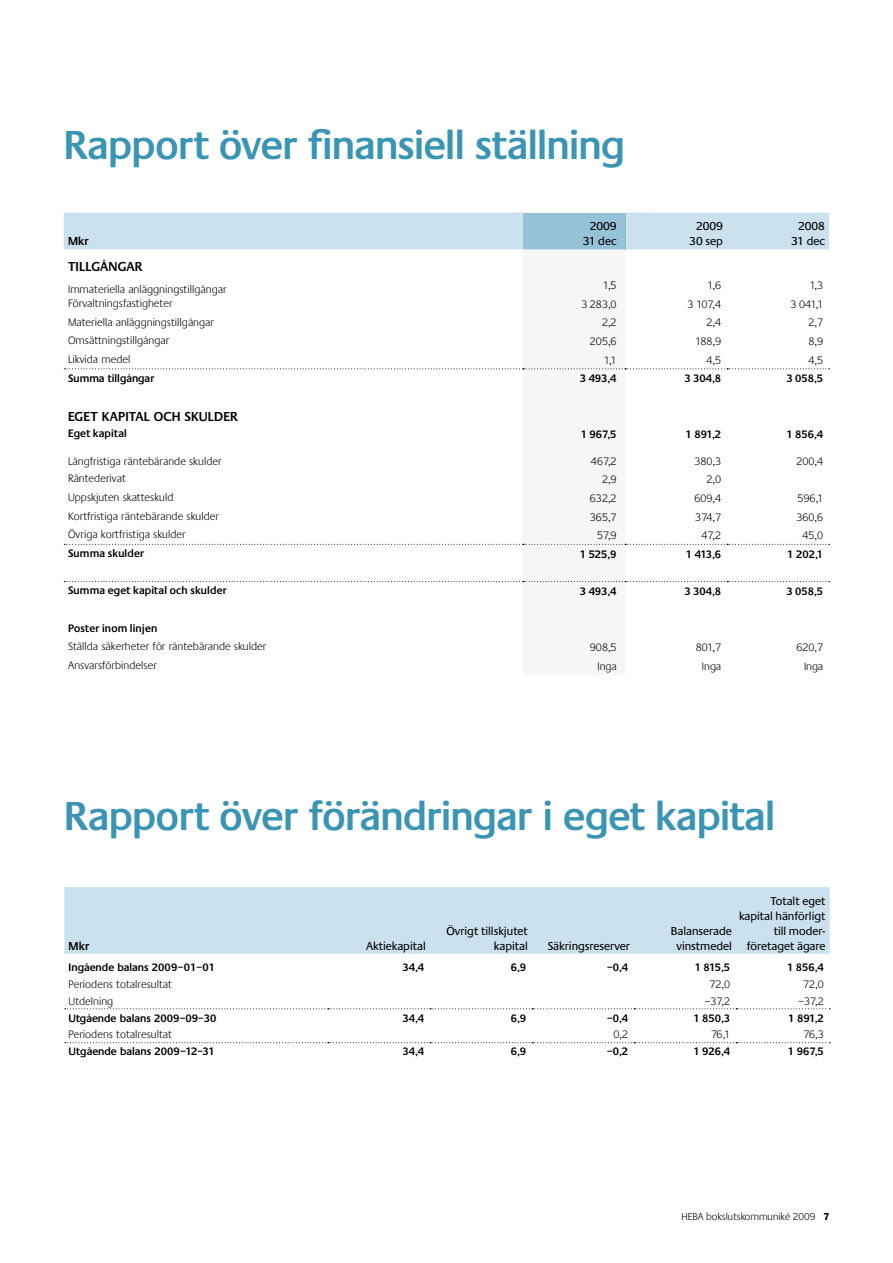
<style>
.page{position:relative;width:893px;height:1263px;background:#fff}
.page>*{position:absolute;margin:0;border:0;box-sizing:border-box;transform-origin:0 0}
.t1{font:600 42px "Praxis";letter-spacing:-.01em;color:#3a95b5}
.t2{font:600 13.5px "Praxis";letter-spacing:.01em;color:#000}
.t3{font:12px/15px "Praxis";color:#000;text-align:center}
.t4{font:600 12px "Praxis";letter-spacing:.01em;color:#000}
.t5{font:300 11.25px "Praxis";letter-spacing:.005em;color:#000}
.t6{font:600 11.25px "Praxis";letter-spacing:.005em;color:#000}
.t7{font:300 10.5px "Praxis";color:#000}
.s1{font-weight:700}
</style>
<div class="page">
<svg style="left:64px;top:213px;width:766px;height:370px"></svg>
<div style="left:64px;top:887px;width:766px;height:67px;background:#cce1ee"></div>
<svg style="left:65px;top:1008px;width:765px;height:1px"></svg>
<svg style="left:65px;top:1042px;width:765px;height:1px"></svg>
<h1 class="t1" style="left:64px;top:122px;width:562px">Rapport över finansiell ställning</h1>
<p class="t4" style="left:68px;top:234px;width:22px">Mkr</p>
<p class="t3" style="left:583px;top:219px;width:35px">2009<br>31 dec</p>
<p class="t3" style="left:689px;top:219px;width:35px">2009<br>30 sep</p>
<p class="t3" style="left:791px;top:219px;width:35px">2008<br>31 dec</p>
<p class="t2" style="left:68px;top:259px;width:68px">ti llgångar</p>
<p class="t5" style="left:68px;top:283px;width:160px">Immateriella anläggningstillgångar</p>
<p class="t5" style="left:603px;top:280px;width:15px">1,5</p>
<p class="t5" style="left:707px;top:280px;width:15px">1,6</p>
<p class="t5" style="left:809px;top:280px;width:15px">1,3</p>
<p class="t5" style="left:68px;top:297px;width:106px">Förvaltningsfastigheter</p>
<p class="t5" style="left:581px;top:298px;width:37px">3 283,0</p>
<p class="t5" style="left:688px;top:298px;width:35px">3 107,4</p>
<p class="t5" style="left:790px;top:298px;width:34px">3 041,1</p>
<p class="t5" style="left:68px;top:316px;width:148px">Materiella anläggningstillgångar</p>
<p class="t5" style="left:602px;top:317px;width:16px">2,2</p>
<p class="t5" style="left:706px;top:317px;width:16px">2,4</p>
<p class="t5" style="left:809px;top:317px;width:16px">2,7</p>
<p class="t5" style="left:68px;top:335px;width:103px">Omsättningstillgångar</p>
<p class="t5" style="left:590px;top:335px;width:28px">205,6</p>
<p class="t5" style="left:695px;top:335px;width:27px">188,9</p>
<p class="t5" style="left:809px;top:335px;width:16px">8,9</p>
<p class="t5" style="left:68px;top:353px;width:64px">Likvida medel</p>
<p class="t5" style="left:604px;top:354px;width:14px">1,1</p>
<p class="t5" style="left:706px;top:354px;width:16px">4,5</p>
<p class="t5" style="left:809px;top:354px;width:16px">4,5</p>
<p class="t6" style="left:68px;top:372px;width:88px">Summa tillgångar</p>
<p class="t6" style="left:580px;top:372px;width:38px">3 493,4</p>
<p class="t6" style="left:684px;top:372px;width:38px">3 304,8</p>
<p class="t6" style="left:786px;top:372px;width:38px">3 058,5</p>
<p class="t2" style="left:68px;top:409px;width:155px">eget kapital och skulder</p>
<p class="t6" style="left:68px;top:427px;width:60px">Eget kapital</p>
<p class="t6" style="left:581px;top:428px;width:37px">1 967,5</p>
<p class="t6" style="left:686px;top:428px;width:37px">1 891,2</p>
<p class="t6" style="left:786px;top:428px;width:38px">1 856,4</p>
<p class="t5" style="left:68px;top:455px;width:155px">Långfristiga räntebärande skulder</p>
<p class="t5" style="left:591px;top:455px;width:27px">467,2</p>
<p class="t5" style="left:694px;top:455px;width:28px">380,3</p>
<p class="t5" style="left:796px;top:455px;width:28px">200,4</p>
<p class="t5" style="left:68px;top:473px;width:59px">Räntederivat</p>
<p class="t5" style="left:602px;top:474px;width:16px">2,9</p>
<p class="t5" style="left:706px;top:474px;width:16px">2,0</p>
<p class="t5" style="left:68px;top:491px;width:107px">Uppskjuten skatteskuld</p>
<p class="t5" style="left:590px;top:492px;width:28px">632,2</p>
<p class="t5" style="left:694px;top:492px;width:28px">609,4</p>
<p class="t5" style="left:797px;top:492px;width:27px">596,1</p>
<p class="t5" style="left:68px;top:510px;width:152px">Kortfristiga räntebärande skulder</p>
<p class="t5" style="left:590px;top:511px;width:28px">365,7</p>
<p class="t5" style="left:695px;top:511px;width:27px">374,7</p>
<p class="t5" style="left:796px;top:511px;width:28px">360,6</p>
<p class="t5" style="left:68px;top:529px;width:119px">Övriga kortfristiga skulder</p>
<p class="t5" style="left:597px;top:530px;width:21px">57,9</p>
<p class="t5" style="left:702px;top:530px;width:21px">47,2</p>
<p class="t5" style="left:802px;top:530px;width:22px">45,0</p>
<p class="t6" style="left:68px;top:547px;width:78px">Summa skulder</p>
<p class="t6" style="left:580px;top:548px;width:38px">1 525,9</p>
<p class="t6" style="left:686px;top:548px;width:37px">1 413,6</p>
<p class="t6" style="left:787px;top:548px;width:37px">1 202,1</p>
<p class="t6" style="left:68px;top:584px;width:160px">Summa eget kapital och skulder</p>
<p class="t6" style="left:580px;top:585px;width:38px">3 493,4</p>
<p class="t6" style="left:684px;top:585px;width:38px">3 304,8</p>
<p class="t6" style="left:786px;top:585px;width:38px">3 058,5</p>
<p class="t6" style="left:68px;top:622px;width:91px">Poster inom linjen</p>
<p class="t5" style="left:68px;top:641px;width:200px">Ställda säkerheter för räntebärande skulder</p>
<p class="t5" style="left:590px;top:641px;width:28px">908,5</p>
<p class="t5" style="left:696px;top:641px;width:27px">801,7</p>
<p class="t5" style="left:796px;top:641px;width:28px">620,7</p>
<p class="t5" style="left:68px;top:659px;width:90px">Ansvarsförbindelser</p>
<p class="t5" style="left:597px;top:660px;width:21px">Inga</p>
<p class="t5" style="left:702px;top:660px;width:21px">Inga</p>
<p class="t5" style="left:804px;top:660px;width:21px">Inga</p>
<h1 class="t1" style="left:64px;top:793px;width:712px">Rapport över förändringar i eget kapital</h1>
<p class="t4" style="left:69px;top:939px;width:22px">Mkr</p>
<p class="t3" style="left:366px;top:938px;width:61px">Aktiekapital</p>
<p class="t3" style="left:447px;top:923px;width:83px;text-align:right">Övrigt tillskjutet kapital</p>
<p class="t3" style="left:548px;top:938px;width:84px">Säkringsreserver</p>
<p class="t3" style="left:671px;top:923px;width:62px">Balanserade vinstmedel</p>
<p class="t3" style="left:739px;top:893px;width:88px;text-align:right">Totalt eget kapital hänförligt till moder&shy;företaget ägare</p>
<p class="t6" style="left:69px;top:961px;width:148px">Ingående balans 2009–01–01</p>
<p class="t6" style="left:402px;top:961px;width:23px">34,4</p>
<p class="t6" style="left:511px;top:961px;width:17px">6,9</p>
<p class="t6" style="left:607px;top:961px;width:22px">–0,4</p>
<p class="t6" style="left:695px;top:961px;width:37px">1 815,5</p>
<p class="t6" style="left:787px;top:961px;width:38px">1 856,4</p>
<p class="t5" style="left:69px;top:978px;width:105px">Periodens totalresultat</p>
<p class="t5" style="left:709px;top:978px;width:22px">72,0</p>
<p class="t5" style="left:803px;top:978px;width:22px">72,0</p>
<p class="t5" style="left:69px;top:995px;width:46px">Utdelning</p>
<p class="t5" style="left:705px;top:995px;width:27px">–37,2</p>
<p class="t5" style="left:798px;top:995px;width:27px">–37,2</p>
<p class="t6" style="left:69px;top:1011px;width:149px">Utgående balans 2009–09–30</p>
<p class="t6" style="left:402px;top:1011px;width:23px">34,4</p>
<p class="t6" style="left:511px;top:1011px;width:17px">6,9</p>
<p class="t6" style="left:607px;top:1011px;width:22px">–0,4</p>
<p class="t6" style="left:693px;top:1011px;width:38px">1 850,3</p>
<p class="t6" style="left:788px;top:1011px;width:37px">1 891,2</p>
<p class="t5" style="left:69px;top:1029px;width:105px">Periodens totalresultat</p>
<p class="t5" style="left:613px;top:1029px;width:16px">0,2</p>
<p class="t5" style="left:711px;top:1029px;width:21px">76,1</p>
<p class="t5" style="left:803px;top:1029px;width:22px">76,3</p>
<p class="t6" style="left:69px;top:1045px;width:148px">Utgående balans 2009–12–31</p>
<p class="t6" style="left:402px;top:1045px;width:23px">34,4</p>
<p class="t6" style="left:511px;top:1045px;width:17px">6,9</p>
<p class="t6" style="left:607px;top:1045px;width:22px">–0,2</p>
<p class="t6" style="left:693px;top:1045px;width:38px">1 926,4</p>
<p class="t6" style="left:788px;top:1045px;width:37px">1 967,5</p>
<p class="t7" style="left:681px;top:1211px;width:149px">HEBA bokslutskommuniké 2009 <span class="s1">7</span></p>
</div>
